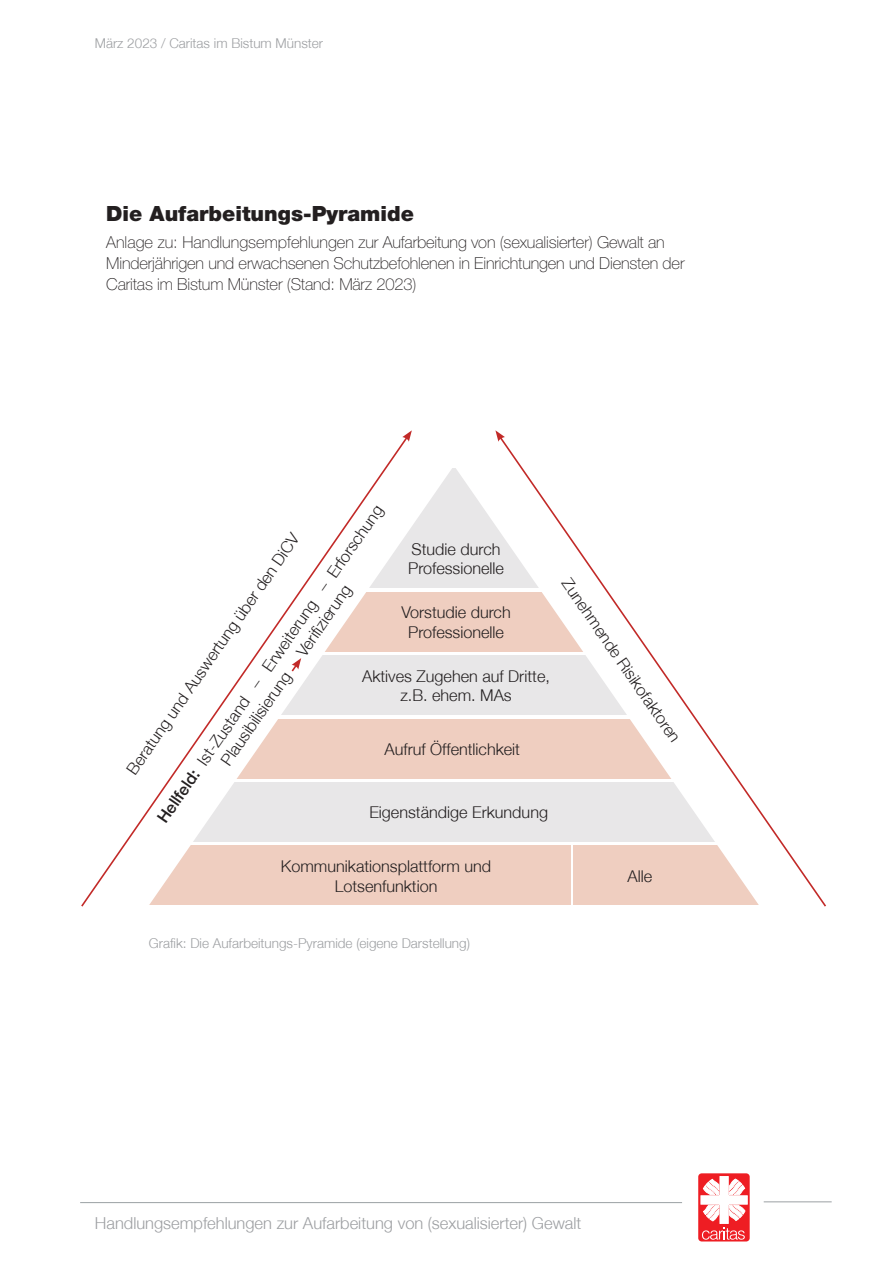
<style>
.page{position:relative;width:893px;height:1263px;background:#fff}
.page>*{position:absolute;margin:0;border:0;box-sizing:border-box;transform-origin:0 0}
.t1{font:900 21px "Helvetica Neue LT Pro";color:#231f20}
.t2{font:100 16.5px/21px "Helvetica Neue LT Pro";letter-spacing:-.01em;color:#231f20}
.t3{font:300 16.5px "Helvetica Neue";color:#9d9fa2}
.t4{font:300 16.2px/19.5px "Helvetica Neue";color:#231f20;text-align:center}
.t5{font:300 13.5px "Helvetica Neue";color:#9d9fa2}
.s1{font-weight:500}
</style>
<div class="page">
<hr style="left:80px;top:1202px;width:602px;height:1px;background:#9ba1a4">
<hr style="left:764px;top:1201px;width:68px;height:1px;background:#9ba1a4">
<div style="left:698px;top:1173px;width:52px;height:68px;background:#ee1d23;border-radius:3px"></div>
<svg style="left:701px;top:1176px;width:46px;height:64px"></svg>
<svg style="left:409px;top:469px;width:43px;height:436px;fill:#efe7e8"></svg>
<svg style="left:452px;top:468px;width:46px;height:437px;fill:#efe7e8"></svg>
<svg style="left:81px;top:442px;width:328px;height:465px"></svg>
<svg style="left:402px;top:430px;width:10px;height:12px"></svg>
<svg style="left:290px;top:658px;width:11px;height:15px"></svg>
<svg style="left:498px;top:442px;width:328px;height:465px"></svg>
<svg style="left:495px;top:430px;width:10px;height:12px"></svg>
<p class="t5" style="left:95px;top:35px;width:230px">März 2023 / Caritas im Bistum Münster</p>
<p class="t1" style="left:106px;top:201px;width:309px">Die Aufarbeitungs-Pyramide</p>
<p class="t2" style="left:106px;top:232px;width:580px">Anlage zu: Handlungsempfehlungen zur Aufarbeitung von (sexualisierter) Gewalt an<br>Minderjährigen und erwachsenen Schutzbefohlenen in Einrichtungen und Diensten der<br>Caritas im Bistum Münster (Stand: März 2023)</p>
<p class="t4" style="left:200px;top:746px;width:300px;text-align:left;text-indent:-83px;rotate:-55deg"><span class="s1">Hellfeld:</span> Ist-Zustand – Erweiterung – Erforschung<br>Plausibilisierung</p>
<p class="t4" style="left:122px;top:767px;width:291px;rotate:-55deg">Beratung und Auswertung über den DiCV</p>
<p class="t4" style="left:408px;top:539px;width:97px;text-align:left">Studie durch<br>Professionelle</p>
<p class="t4" style="left:292px;top:648px;width:84px;rotate:-55deg">Verifizierung</p>
<p class="t4" style="left:574px;top:575px;width:196px;rotate:55deg">Zunehmende Risikofaktoren</p>
<p class="t4" style="left:401px;top:602px;width:111px">Vorstudie durch<br>Professionelle</p>
<p class="t4" style="left:362px;top:666px;width:189px">Aktives Zugehen auf Dritte, z.B. ehem. MAs</p>
<p class="t4" style="left:385px;top:739px;width:137px">Aufruf Öffentlichkeit</p>
<p class="t4" style="left:369px;top:802px;width:180px">Eigenständige Erkundung</p>
<p class="t4" style="left:281px;top:856px;width:212px">Kommunikationsplattform und<br>Lotsenfunktion</p>
<p class="t4" style="left:627px;top:866px;width:26px">Alle</p>
<p class="t5" style="left:149px;top:935px;width:323px">Grafik: Die Aufarbeitungs-Pyramide (eigene Darstellung)</p>
<p class="t3" style="left:95px;top:1213px;width:488px">Handlungsempfehlungen zur Aufarbeitung von (sexualisierter) Gewalt</p>
</div>
